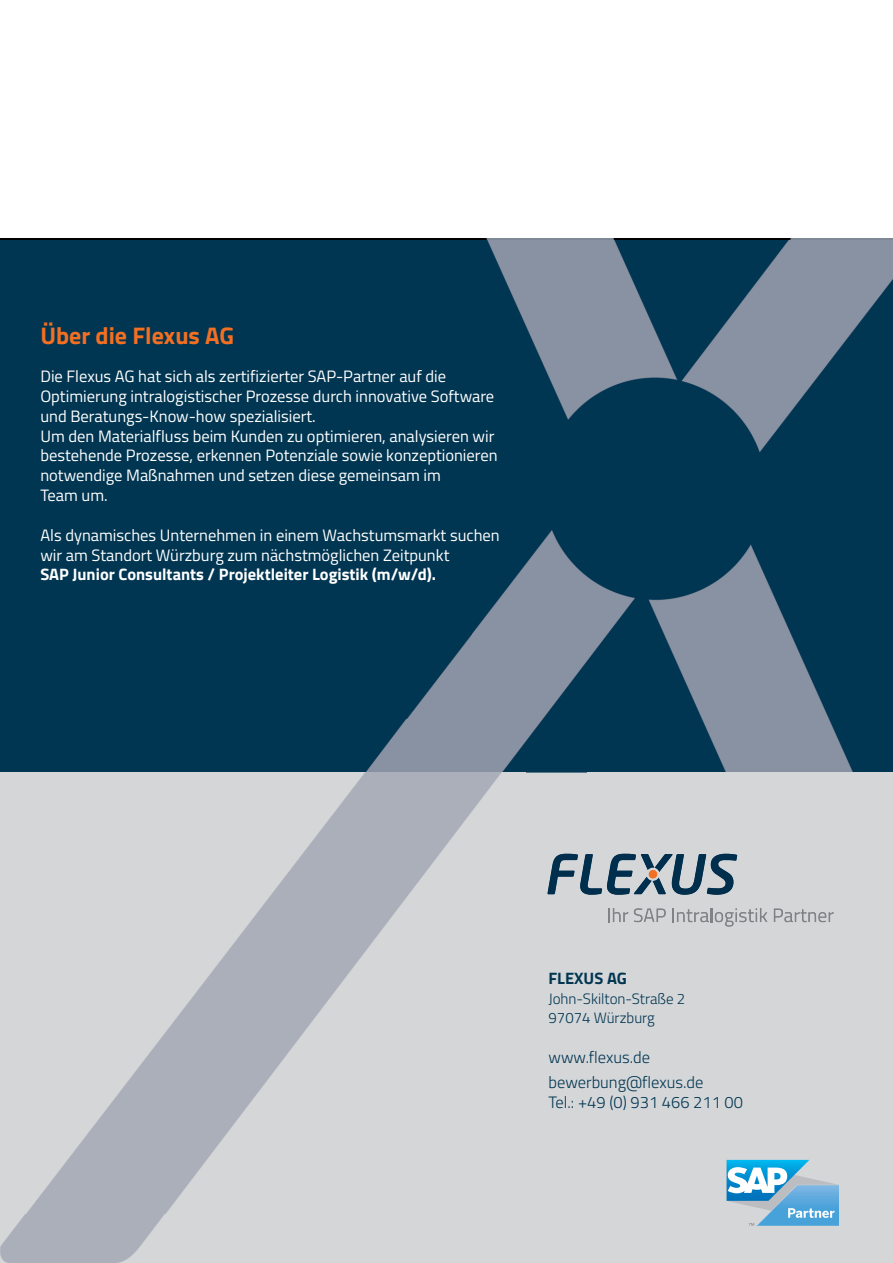
<style>
.page{position:relative;width:893px;height:1263px;background:#fff}
.page>*{position:absolute;margin:0;border:0;box-sizing:border-box;transform-origin:0 0}
.t1{font:700 24px "Titillium Web";color:#f36f22}
.t2{font:16.5px/19.8px "Titillium Web";color:#fff}
.t3{font:300 16.5px/25.5px "Titillium Web";color:#013652}
.t4{font:700 16.5px "Titillium Web";color:#fff}
.t5{font:700 16.5px "Titillium Web";color:#013652}
.t6{font:300 15px/19.8px "Titillium Web";color:#013652}
</style>
<div class="page">
<img style="left:0;top:238px;width:893px;height:1025px">
<svg style="left:547px;top:854px;width:190px;height:41px;background:#7f929f"></svg>
<img style="left:655px;top:854px;width:18px;height:18px">
<img style="left:641px;top:854px;width:13px;height:16px">
<img style="left:634px;top:877px;width:32px;height:17px">
<svg style="left:608px;top:908px;width:20px;height:14px"></svg>
<img style="left:634px;top:908px;width:8px;height:14px">
<img style="left:644px;top:908px;width:10px;height:14px">
<img style="left:657px;top:908px;width:9px;height:14px">
<svg style="left:672px;top:908px;width:95px;height:18px;background:#bec0c2"></svg>
<img style="left:760px;top:908px;width:7px;height:14px">
<svg style="left:774px;top:908px;width:60px;height:14px"></svg>
<div style="left:588px;top:772px;width:305px;height:51px;background:#d5d6d8"></div>
<svg style="left:727px;top:1160px;width:112px;height:66px;background:#85bddc"></svg>
<h1 class="t1" style="left:40px;top:317px;width:195px">Über die Flexus AG</h1>
<p class="t2" style="left:40px;top:366px;width:459px">Die Flexus AG hat sich als zertifizierter SAP-Partner auf die Optimierung intralogistischer Prozesse durch innovative Software und Beratungs-Know-how spezialisiert.<br>Um den Materialfluss beim Kunden zu optimieren, analysieren wir bestehende Prozesse, erkennen Potenziale sowie konzeptionieren notwendige Maßnahmen und setzen diese gemeinsam im<br>Team um.</p>
<p class="t2" style="left:40px;top:524px;width:461px">Als dynamisches Unternehmen in einem Wachstumsmarkt suchen wir am Standort Würzburg zum nächstmöglichen Zeitpunkt</p>
<p class="t4" style="left:40px;top:562px;width:397px">SAP Junior Consultants / Projektleiter Logistik (m/w/d).</p>
<p class="t5" style="left:549px;top:966px;width:80px">FLEXUS AG</p>
<p class="t6" style="left:549px;top:988px;width:138px">John-Skilton-Straße 2<br>97074 Würzburg</p>
<p class="t3" style="left:549px;top:1043px;width:156px">www.flexus.de bewerbung@flexus.de</p>
<p class="t3" style="left:549px;top:1089px;width:196px">Tel.: +49 (0) 931 466 211 00</p>
</div>
